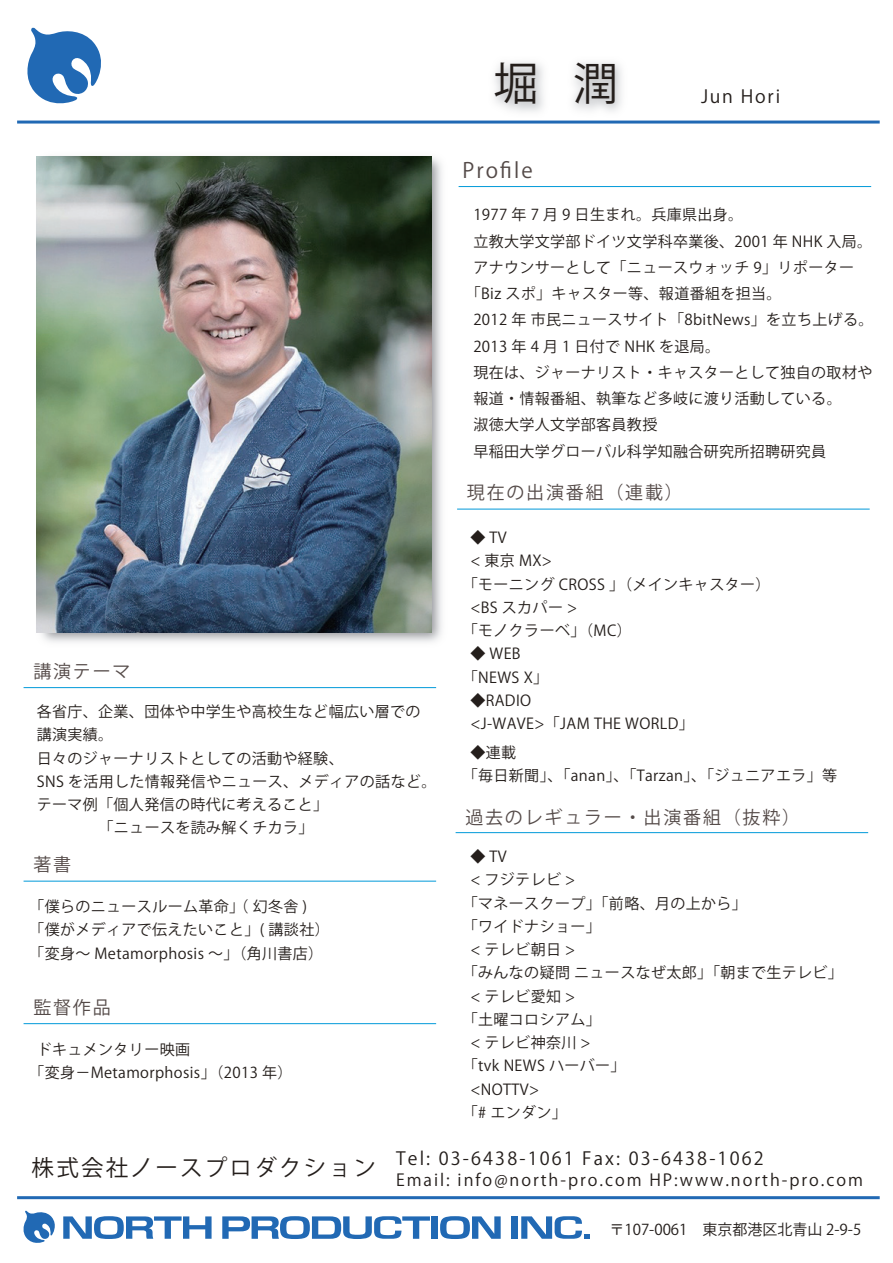
<style>
.page{position:relative;width:893px;height:1263px;background:#fff}
.page>*{position:absolute;margin:0;border:0;box-sizing:border-box;transform-origin:0 0}
.t1{font:45px "Koz Go Pr 6 N";color:#241e1b}
.t2{font:22.5px "Koz Go Pr 6 N";letter-spacing:.1em;color:#241e1b}
.t3{font:21px "Koz Go Pr 6 N";letter-spacing:.1em;color:#544a48}
.t4{font:18px "Koz Go Pr 6 N";letter-spacing:.12em;color:#241e1b}
.t5{font:18px "Koz Go Pr 6 N";letter-spacing:.1em;color:#544a48}
.t6{font:16.5px "Koz Go Pr 6 N";letter-spacing:.12em;color:#241e1b}
.t7{font:15px/23.2px "Koz Go Pr 6 N";letter-spacing:.025em;color:#241e1b}
.t8{font:15px "Koz Go Pr 6 N";color:#241e1b}
</style>
<div class="page">
<hr style="left:459px;top:186px;width:412px;height:1px;background:#0199d9">
<img style="left:41px;top:157px;width:401px;height:485px">
<hr style="left:24px;top:687px;width:412px;height:1px;background:#0199d9">
<hr style="left:457px;top:509px;width:413px;height:1px;background:#0199d9">
<hr style="left:24px;top:881px;width:412px;height:1px;background:#0199d9">
<hr style="left:24px;top:1023px;width:412px;height:1px;background:#0199d9">
<hr style="left:456px;top:832px;width:412px;height:1px;background:#0199d9">
<div style="left:511px;top:1216px;width:6px;height:23px;background:#2169b4"></div>
<svg style="left:521px;top:1216px;width:69px;height:23px"></svg>
<svg style="left:222px;top:1216px;width:208px;height:23px"></svg>
<div style="left:431px;top:1216px;width:7px;height:23px;background:#2169b4"></div>
<svg style="left:440px;top:1216px;width:61px;height:23px"></svg>
<svg style="left:23px;top:1210px;width:189px;height:33px"></svg>
<hr style="left:17px;top:1196px;width:863px;height:3px;background:#2169b4">
<hr style="left:17px;top:121px;width:863px;height:3px;background:#2169b4">
<svg style="left:27px;top:27px;width:74px;height:77px"></svg>
<img style="left:36px;top:156px;width:396px;height:477px">
<h1 class="t1" style="left:494px;top:59px;width:126px">堀 潤</h1>
<h3 class="t3" style="left:462px;top:159px;width:72px">Profile</h3>
<p class="t4" style="left:701px;top:86px;width:81px">Jun Hori</p>
<p class="t7" style="left:473px;top:204px;width:271px">1977 年 7 月 9 日生まれ。兵庫県出身。</p>
<p class="t7" style="left:473px;top:230px;width:400px">立教大学文学部ドイツ文学科卒業後、2001 年 NHK 入局。</p>
<p class="t7" style="left:473px;top:256px;width:382px">アナウンサーとして「ニュースウォッチ 9」リポーター</p>
<p class="t7" style="left:466px;top:282px;width:317px">「Biz スポ」キャスター等、報道番組を担当。</p>
<p class="t7" style="left:473px;top:309px;width:402px">2012 年市民ニュースサイト「8bitNews」を立ち上げる。</p>
<p class="t7" style="left:473px;top:335px;width:248px">2013 年 4 月 1 日付で NHK を退局。</p>
<p class="t7" style="left:473px;top:361px;width:401px">現在は、ジャーナリスト・キャスターとして独自の取材や</p>
<p class="t7" style="left:473px;top:387px;width:370px">報道・情報番組、執筆など多岐に渡り活動している。</p>
<p class="t7" style="left:473px;top:414px;width:185px">淑徳大学人文学部客員教授</p>
<p class="t7" style="left:473px;top:441px;width:354px">早稲田大学グローバル科学知融合研究所招聘研究員</p>
<p class="t5" style="left:33px;top:661px;width:99px">講演テーマ</p>
<p class="t7" style="left:37px;top:700px;width:385px">各省庁、企業、団体や中学生や高校生など幅広い層での</p>
<p class="t7" style="left:37px;top:723px;width:78px">講演実績。</p>
<p class="t7" style="left:37px;top:747px;width:308px">日々のジャーナリストとしての活動や経験、</p>
<p class="t7" style="left:37px;top:770px;width:401px">SNS を活用した情報発信やニュース、メディアの話など。</p>
<p class="t7" style="left:37px;top:793px;width:293px">テーマ例「個人発信の時代に考えること」</p>
<p class="t7" style="left:99px;top:816px;width:216px">「ニュースを読み解くチカラ」</p>
<p class="t5" style="left:33px;top:854px;width:39px">著書</p>
<p class="t7" style="left:29px;top:895px;width:302px">「僕らのニュースルーム革命」（幻冬舎 )<br>「僕がメディアで伝えたいこと」( 講談社）「変身～ Metamorphosis ～」（角川書店）</p>
<p class="t5" style="left:33px;top:997px;width:79px">監督作品</p>
<p class="t7" style="left:29px;top:1038px;width:265px;text-indent:8px">ドキュメンタリー映画<br>「変身－Metamorphosis」（2013 年）</p>
<p class="t5" style="left:467px;top:482px;width:217px">現在の出演番組（連載）</p>
<p class="t7" style="left:470px;top:526px;width:38px">◆ TV</p>
<p class="t7" style="left:470px;top:549px;width:83px">&lt; 東京 MX&gt;</p>
<p class="t7" style="left:463px;top:573px;width:309px">「モーニング CROSS 」（メインキャスター）</p>
<p class="t7" style="left:470px;top:596px;width:108px">&lt;BS スカパー &gt;</p>
<p class="t7" style="left:463px;top:619px;width:170px">「モノクラーベ」（MC）</p>
<p class="t7" style="left:463px;top:642px;width:87px;text-indent:8px">◆ WEB「NEWS X」</p>
<p class="t7" style="left:470px;top:689px;width:225px">◆RADIO<br>&lt;J-WAVE&gt;「JAM THE WORLD」</p>
<p class="t7" style="left:463px;top:741px;width:376px;text-indent:8px">◆連載<br>「毎日新聞」、「anan」、「Tarzan」、「ジュニアエラ」等</p>
<p class="t5" style="left:465px;top:807px;width:336px">過去のレギュラー・出演番組（抜粋）</p>
<p class="t7" style="left:470px;top:845px;width:38px">◆ TV</p>
<p class="t7" style="left:470px;top:868px;width:106px">&lt; フジテレビ &gt;</p>
<p class="t7" style="left:463px;top:892px;width:285px">「マネースクープ」「前略、月の上から」</p>
<p class="t7" style="left:463px;top:915px;width:139px">「ワイドナショー」</p>
<p class="t7" style="left:470px;top:938px;width:106px">&lt; テレビ朝日 &gt;</p>
<p class="t7" style="left:463px;top:961px;width:382px">「みんなの疑問ニュースなぜ太郎」「朝まで生テレビ」</p>
<p class="t7" style="left:470px;top:985px;width:106px">&lt; テレビ愛知 &gt;</p>
<p class="t7" style="left:463px;top:1008px;width:139px">「土曜コロシアム」</p>
<p class="t7" style="left:470px;top:1031px;width:122px">&lt; テレビ神奈川 &gt;</p>
<p class="t7" style="left:463px;top:1054px;width:164px">「tvk NEWS ハーバー」</p>
<p class="t7" style="left:470px;top:1078px;width:70px">&lt;NOTTV&gt;</p>
<p class="t7" style="left:463px;top:1101px;width:105px">「# エンダン」</p>
<h2 class="t2" style="left:32px;top:1155px;width:346px">株式会社ノースプロダクション</h2>
<p class="t4" style="left:396px;top:1148px;width:369px">Tel: 03-6438-1061 Fax: 03-6438-1062</p>
<p class="t6" style="left:396px;top:1170px;width:468px">Email: info@north-pro.com HP:www.north-pro.com</p>
<p class="t8" style="left:609px;top:1220px;width:253px">〒107-0061　東京都港区北青山 2-9-5</p>
</div>
